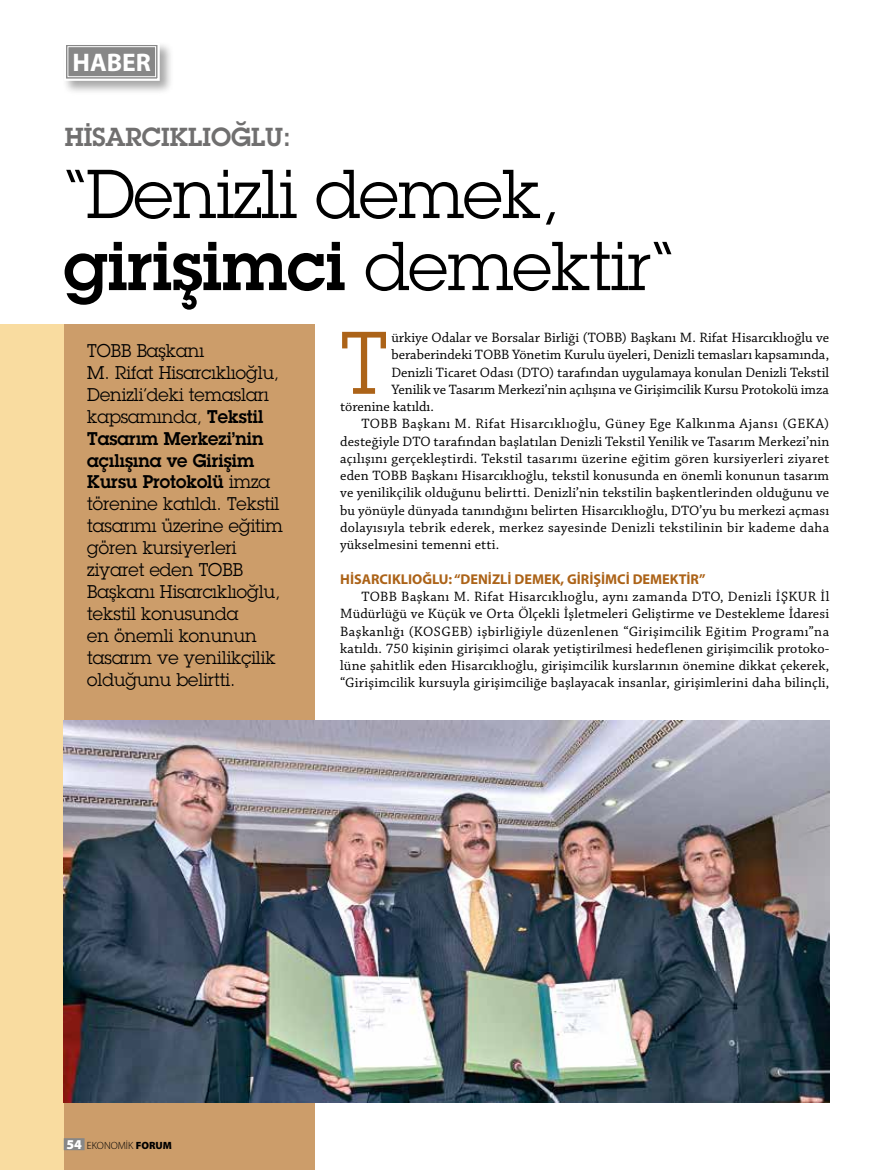
<style>
.page{position:relative;width:893px;height:1170px;background:#fff}
.page>*{position:absolute;margin:0;border:0;box-sizing:border-box;transform-origin:0 0}
.t1{font:86.7px "Lubalin Graph Turk";color:#ac6318}
.t2{font:67.5px "Lubalin Graph Turk B";letter-spacing:-.01em;color:#000}
.t3{font:67.5px "Lubalin Graph Turk";letter-spacing:-.01em;color:#000}
.t4{font:25.5px "Lubalin Graph Turk B";color:#706f6f}
.t5{font:700 25.5px "Myriad Pro";color:#fff}
.t6{font:18px/21.9px "Lubalin Graph Turk";color:#000}
.t7{font:18px/21.9px "Lubalin Graph Turk B";color:#000}
.t8{font:14.25px/17.2px "Chaparral Pro";letter-spacing:.01em;color:#000;text-align:justify}
.t9{font:14.25px "Chaparral Pro";letter-spacing:.03em;color:#000}
.t10{font:700 14.25px "Myriad Pro";color:#ac6318}
.t11{font:300 10.5px "Myriad Pro";color:#000}
.s1{font-family:"Lubalin Graph Turk"}
.s2{font-family:"Lubalin Graph Turk B"}
.s3{font-weight:900;font-size:13.5px;color:#fff}
.s4{font-weight:900}
</style>
<div class="page">
<div style="left:0;top:325px;width:315px;height:844px;background:#cc9d6a"></div>
<div style="left:0;top:325px;width:64px;height:844px;background:#f9dca0"></div>
<div style="left:64px;top:1138px;width:21px;height:12px;background:#878787"></div>
<div style="left:62px;top:41px;width:112px;height:54px;background:#000;opacity:.35"></div>
<svg style="left:63px;top:41px;width:98px;height:41px"></svg>
<div style="left:68px;top:46px;width:88px;height:31px;border:1px solid #fff"></div>
<img style="left:64px;top:720px;width:765px;height:382px">
<h3 class="t5" style="left:73px;top:48px;width:80px">HABER</h3>
<h3 class="t4" style="left:65px;top:120px;width:227px">HİSARCIKLIOĞLU:</h3>
<h2 class="t3" style="left:64px;top:152px;width:498px">“Denizli demek,</h2>
<h2 class="t2" style="left:64px;top:221px;width:612px">girişimci <span class="s1">demektir“</span></h2>
<h1 class="t1" style="left:340px;top:308px;width:48px">T</h1>
<p class="t8" style="left:391px;top:329px;width:439px">ürkiye Odalar ve Borsalar Birliği (TOBB) Başkanı M. Rifat Hisarcıklıoğlu ve</p>
<p class="t6" style="left:87px;top:339px;width:193px">TOBB Başkanı<br>M. Rifat Hisarcıklıoğlu,<br>Denizli’deki temasları kapsamında, <span class="s2">Tekstil</span></p>
<p class="t7" style="left:87px;top:427px;width:184px">Tasarım Merkezi’nin açılışına ve Girişim<br>Kursu Protokolü <span class="s1">imza</span></p>
<p class="t6" style="left:87px;top:493px;width:197px">törenine katıldı. Tekstil tasarımı üzerine eğitim gören kursiyerleri ziyaret eden TOBB<br>Başkanı Hisarcıklıoğlu, tekstil konusunda<br>en önemli konunun tasarım ve yenilikçilik olduğunu belirtti.</p>
<p class="t8" style="left:391px;top:347px;width:439px">beraberindeki TOBB Yönetim Kurulu üyeleri, Denizli temasları kapsamında,</p>
<p class="t8" style="left:391px;top:364px;width:439px">Denizli Ticaret Odası (DTO) tarafından uygulamaya konulan Denizli Tekstil</p>
<p class="t8" style="left:391px;top:381px;width:439px">Yenilik ve Tasarım Merkezi’nin açılışına ve Girişimcilik Kursu Protokolü imza</p>
<p class="t8" style="left:340px;top:398px;width:95px">törenine katıldı.</p>
<p class="t9" style="left:361px;top:416px;width:469px">TOBB Başkanı M. Rifat Hisarcıklıoğlu, Güney Ege Kalkınma Ajansı (GEKA)</p>
<p class="t8" style="left:340px;top:433px;width:491px">desteğiyle DTO tarafından başlatılan Denizli Tekstil Yenilik ve Tasarım Merkezi’nin</p>
<p class="t8" style="left:340px;top:450px;width:491px">açılışını gerçekleştirdi. Tekstil tasarımı üzerine eğitim gören kursiyerleri ziyaret</p>
<p class="t8" style="left:340px;top:467px;width:490px">eden TOBB Başkanı Hisarcıklıoğlu, tekstil konusunda en önemli konunun tasarım</p>
<p class="t8" style="left:340px;top:485px;width:490px">ve yenilikçilik olduğunu belirtti. Denizli’nin tekstilin başkentlerinden olduğunu ve</p>
<p class="t8" style="left:340px;top:502px;width:490px">bu yönüyle dünyada tanındığını belirten Hisarcıklıoğlu, DTO’yu bu merkezi açması</p>
<p class="t8" style="left:340px;top:519px;width:490px">dolayısıyla tebrik ederek, merkez sayesinde Denizli tekstilinin bir kademe daha</p>
<p class="t8" style="left:340px;top:536px;width:160px">yükselmesini temenni etti.</p>
<p class="t10" style="left:340px;top:571px;width:367px">HİSARCIKLIOĞLU: “DENİZLİ DEMEK, GİRİŞİMCİ DEMEKTİR”</p>
<p class="t8" style="left:340px;top:588px;width:491px;text-indent:21px">TOBB Başkanı M. Rifat Hisarcıklıoğlu, aynı zamanda DTO, Denizli İŞKUR İl Müdürlüğü ve Küçük ve Orta Ölçekli İşletmeleri Geliştirme ve Destekleme İdaresi Başkanlığı (KOSGEB) işbirliğiyle düzenlenen “Girişimcilik Eğitim Programı”na katıldı. 750 kişinin girişimci olarak yetiştirilmesi hedeflenen girişimcilik protoko&shy;lüne şahitlik eden Hisarcıklıoğlu, girişimcilik kurslarının önemine dikkat çekerek, “Girişimcilik kursuyla girişimciliğe başlayacak insanlar, girişimlerini daha bilinçli,</p>
<p class="t11" style="left:66px;top:1139px;width:107px"><span class="s3">54</span> EKONOMİK <span class="s4">FORUM</span></p>
</div>
